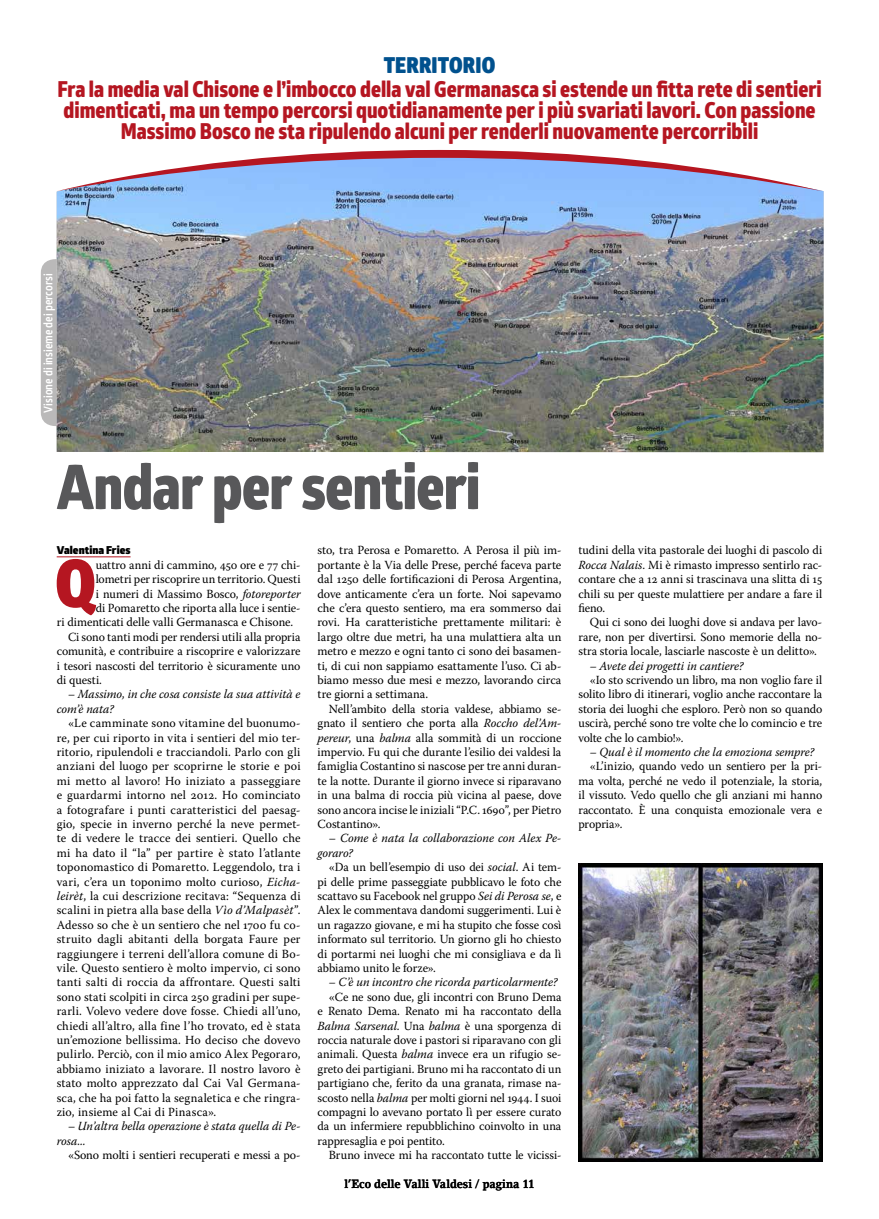
<style>
.page{position:relative;width:879px;height:1219px;background:#fff}
.page>*{position:absolute;margin:0;border:0;box-sizing:border-box;transform-origin:0 0}
.t1{font:900 65.2px "Glober";color:#b51621;scale:.88 1}
.t2{font:800 62px "Glober";letter-spacing:-.015em;color:#58585a;scale:.88 1}
.t3{font:800 22px/21px "Glober";color:#b51621;text-align:center;scale:.88 1}
.t4{font:900 22px "Glober";letter-spacing:.01em;color:#00518e;scale:.88 1}
.t5{font:12.4px/14.4px "Warnock Pro";color:#000;text-align:justify;scale:.96 1}
.t6{font:12.4px/14.4px "Warnock Pro";color:#000;text-align:justify}
.t7{font:italic 12.4px/14.4px "Warnock Pro";letter-spacing:-.005em;color:#000;scale:.96 1}
.t8{font:700 12px "Lino Letter Std";letter-spacing:-.005em;color:#000;scale:.88 1}
.t9{font:700 12px "Glober";color:#fff;scale:.88 1}
.t10{font:900 11px "Glober";letter-spacing:.005em;color:#000}
.s1{font-style:italic}
.s2{font-style:normal}
</style>
<div class="page">
<svg style="left:41px;top:258px;width:16px;height:169px;background:#bcbbbb"></svg>
<hr style="left:57px;top:557px;width:74px;height:1px;background:#b51621">
<img style="left:57px;top:190px;width:766px;height:262px">
<svg style="left:57px;top:150px;width:765px;height:41px"></svg>
<img style="left:578px;top:863px;width:244px;height:298px">
<h3 class="t4" style="left:384px;top:48px;width:128px">TERRITORIO</h3>
<p class="t3" style="left:57px;top:79px;width:870px">Fra la media val Chisone e l’imbocco della val Germanasca si estende un fitta rete di sentieri dimenticati, ma un tempo percorsi quotidianamente per i più svariati lavori. Con passione<br>Massimo Bosco ne sta ripulendo alcuni per renderli nuovamente percorribili</p>
<p class="t9" style="left:40px;top:413px;width:159px;rotate:-90deg">Visione di insieme dei percorsi</p>
<h2 class="t2" style="left:57px;top:441px;width:483px">Andar per sentieri</h2>
<p class="t10" style="left:57px;top:542px;width:75px">Valentina Fries</p>
<h1 class="t1" style="left:55px;top:533px;width:47px">Q</h1>
<p class="t5" style="left:96px;top:557px;width:215px">uattro anni di cammino, 450 ore e 77 chi-</p>
<p class="t6" style="left:317px;top:543px;width:245px">sto, tra Perosa e Pomaretto. A Perosa il più im&shy;portante è la Via delle Prese, perché faceva parte dal 1250 delle fortificazioni di Perosa Argentina, dove anticamente c’era un forte. Noi sapevamo che c’era questo sentiero, ma era sommerso dai rovi. Ha caratteristiche prettamente militari: è largo oltre due metri, ha una mulattiera alta un metro e mezzo e ogni tanto ci sono dei basamen&shy;ti, di cui non sappiamo esattamente l’uso. Ci ab&shy;biamo messo due mesi e mezzo, lavorando circa tre giorni a settimana.</p>
<p class="t5" style="left:317px;top:701px;width:255px;text-indent:11px">Nell’ambito della storia valdese, abbiamo se&shy;gnato il sentiero che porta alla <span class="s1">Roccho del’Am&shy;pereur</span>, una <span class="s1">balma</span> alla sommità di un roccione impervio. Fu qui che durante l’esilio dei valdesi la famiglia Costantino si nascose per tre anni duran&shy;te la notte. Durante il giorno invece si riparavano in una balma di roccia più vicina al paese, dove sono ancora incise le iniziali “P.C. 1690”, per Pietro Costantino».</p>
<p class="t7" style="left:317px;top:831px;width:255px;text-indent:11px"><span class="s2">–</span> Come è nata la collaborazione con Alex Pe&shy;goraro?</p>
<p class="t5" style="left:317px;top:860px;width:255px;text-indent:11px">«Da un bell’esempio di uso dei <span class="s1">social</span>. Ai tem&shy;pi delle prime passeggiate pubblicavo le foto che scattavo su Facebook nel gruppo <span class="s1">Sei di Perosa se</span>, e Alex le commentava dandomi suggerimenti. Lui è un ragazzo giovane, e mi ha stupito che fosse così informato sul territorio. Un giorno gli ho chiesto di portarmi nei luoghi che mi consigliava e da lì abbiamo unito le forze».</p>
<p class="t7" style="left:329px;top:975px;width:240px">– C’è un incontro che ricorda particolarmente?</p>
<p class="t5" style="left:317px;top:989px;width:255px;text-indent:11px">«Ce ne sono due, gli incontri con Bruno Dema e Renato Dema. Renato mi ha raccontato della <span class="s1">Balma Sarsenal</span>. Una <span class="s1">balma</span> è una sporgenza di roccia naturale dove i pastori si riparavano con gli animali. Questa <span class="s1">balma</span> invece era un rifugio se&shy;greto dei partigiani. Bruno mi ha raccontato di un partigiano che, ferito da una granata, rimase na&shy;scosto nella <span class="s1">balma</span> per molti giorni nel 1944. I suoi compagni lo avevano portato lì per essere curato da un infermiere repubblichino coinvolto in una rappresaglia e poi pentito.</p>
<p class="t5" style="left:329px;top:1148px;width:244px">Bruno invece mi ha raccontato tutte le vicissi-</p>
<p class="t5" style="left:96px;top:572px;width:215px">lometri per riscoprire un territorio. Questi</p>
<p class="t5" style="left:96px;top:586px;width:215px">i numeri di Massimo Bosco, <span class="s1">fotoreporter</span></p>
<p class="t5" style="left:96px;top:601px;width:215px">di Pomaretto che riporta alla luce i sentie-</p>
<p class="t5" style="left:57px;top:615px;width:248px">ri dimenticati delle valli Germanasca e Chisone.</p>
<p class="t5" style="left:68px;top:629px;width:244px">Ci sono tanti modi per rendersi utili alla propria</p>
<p class="t5" style="left:57px;top:644px;width:255px">comunità, e contribuire a riscoprire e valorizzare</p>
<p class="t5" style="left:57px;top:658px;width:255px">i tesori nascosti del territorio è sicuramente uno</p>
<p class="t5" style="left:57px;top:673px;width:49px">di questi.</p>
<p class="t7" style="left:57px;top:687px;width:255px;text-indent:11px">– Massimo, in che cosa consiste la sua attività e com’è nata?</p>
<p class="t6" style="left:57px;top:716px;width:245px;text-indent:11px">«Le camminate sono vitamine del buonumo&shy;re, per cui riporto in vita i sentieri del mio ter&shy;ritorio, ripulendoli e tracciandoli. Parlo con gli anziani del luogo per scoprirne le storie e poi mi metto al lavoro! Ho iniziato a passeggiare e guardarmi intorno nel 2012. Ho cominciato a fotografare i punti caratteristici del paesag&shy;gio, specie in inverno perché la neve permet&shy;te di vedere le tracce dei sentieri. Quello che mi ha dato il “la” per partire è stato l’atlante toponomastico di Pomaretto. Leggendolo, tra i vari, c’era un toponimo molto curioso, <span class="s1">Eicha&shy;leirèt</span>, la cui descrizione recitava: “Sequenza di scalini in pietra alla base della <span class="s1">Vìo d’Malpasèt</span>”.<br>Adesso so che è un sentiero che nel 1700 fu co&shy;struito dagli abitanti della borgata Faure per raggiungere i terreni dell’allora comune di Bo&shy;vile. Questo sentiero è molto impervio, ci sono tanti salti di roccia da affrontare. Questi salti sono stati scolpiti in circa 250 gradini per supe&shy;rarli. Volevo vedere dove fosse. Chiedi all’uno, chiedi all’altro, alla fine l’ho trovato, ed è stata un’emozione bellissima. Ho deciso che dovevo pulirlo. Perciò, con il mio amico Alex Pegoraro, abbiamo iniziato a lavorare. Il nostro lavoro è stato molto apprezzato dal Cai Val Germana&shy;sca, che ha poi fatto la segnaletica e che ringra&shy;zio, insieme al Cai di Pinasca».</p>
<p class="t7" style="left:57px;top:1119px;width:255px;text-indent:11px"><span class="s2">–</span> Un’altra bella operazione è stata quella di Pe&shy;rosa...</p>
<p class="t6" style="left:68px;top:1148px;width:234px">«Sono molti i sentieri recuperati e messi a po-</p>
<p class="t8" style="left:344px;top:1176px;width:217px">l’Eco delle Valli Valdesi / pagina 11</p>
<p class="t5" style="left:578px;top:543px;width:255px">tudini della vita pastorale dei luoghi di pascolo di <span class="s1">Rocca Nalais</span>. Mi è rimasto impresso sentirlo rac&shy;contare che a 12 anni si trascinava una slitta di 15 chili su per queste mulattiere per andare a fare il fieno.</p>
<p class="t5" style="left:578px;top:615px;width:255px;text-indent:11px">Qui ci sono dei luoghi dove si andava per lavo&shy;rare, non per divertirsi. Sono memorie della no&shy;stra storia locale, lasciarle nascoste è un delitto».</p>
<p class="t7" style="left:590px;top:658px;width:162px">– Avete dei progetti in cantiere?</p>
<p class="t5" style="left:578px;top:673px;width:255px;text-indent:11px">«Io sto scrivendo un libro, ma non voglio fare il solito libro di itinerari, voglio anche raccontare la storia dei luoghi che esploro. Però non so quando uscirà, perché sono tre volte che lo comincio e tre volte che lo cambio!».</p>
<p class="t7" style="left:590px;top:744px;width:235px">– Qual è il momento che la emoziona sempre?</p>
<p class="t5" style="left:578px;top:759px;width:255px;text-indent:11px">«L’inizio, quando vedo un sentiero per la pri&shy;ma volta, perché ne vedo il potenziale, la storia, il vissuto. Vedo quello che gli anziani mi hanno raccontato. È una conquista emozionale vera e propria».</p>
</div>
